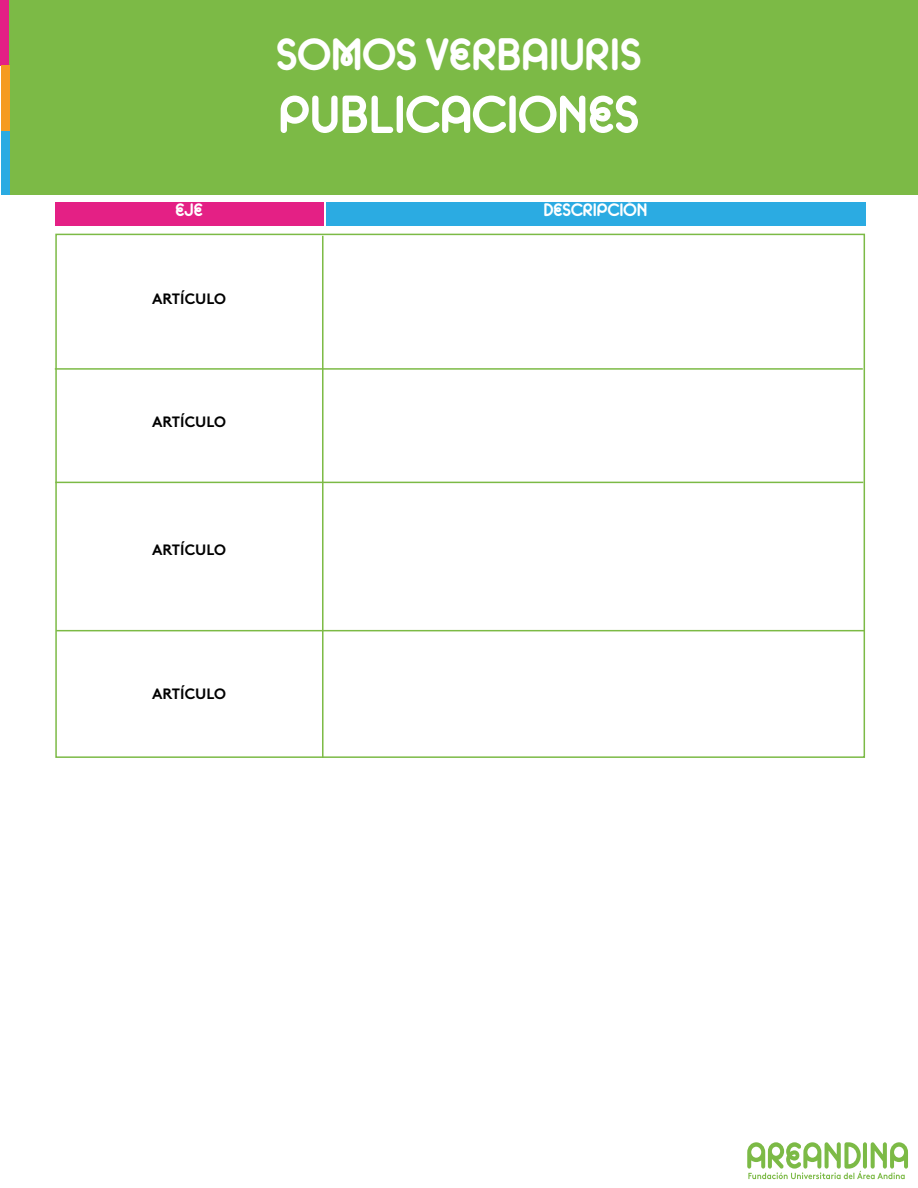
<style>
.page{position:relative;width:918px;height:1188px;background:#fff}
.page>*{position:absolute;margin:0;border:0;box-sizing:border-box;transform-origin:0 0}
.t1{font:52.5px "Areandina Voz";color:#fff}
.t2{font:45px "Areandina Voz";color:#fff}
.t3{font:18px "Areandina Voz";color:#fff}
.t4{font:700 15px "Brown Std";color:#000}
</style>
<div class="page">
<div style="left:55px;top:202px;width:268px;height:24px;background:#e42085"></div>
<div style="left:1px;top:0;width:917px;height:195px;background:#7cba46"></div>
<div style="left:326px;top:202px;width:539px;height:24px;background:#2babe2"></div>
<hr style="left:55px;top:482px;width:808px;height:1px;background:#7cba45">
<svg style="left:747px;top:1142px;width:161px;height:37px"></svg>
<hr style="left:322px;top:236px;width:2px;height:522px;background:#7cba45">
<div style="left:0;top:0;width:9px;height:66px;background:#e42085"></div>
<div style="left:1px;top:65px;width:9px;height:66px;background:#f59b21"></div>
<div style="left:1px;top:131px;width:9px;height:64px;background:#2babe2"></div>
<hr style="left:56px;top:630px;width:808px;height:1px;background:#7cba45">
<hr style="left:55px;top:368px;width:808px;height:2px;background:#7cba45">
<p class="t3" style="left:175px;top:201px;width:29px">EJE</p>
<p class="t4" style="left:152px;top:289px;width:75px">ARTÍCULO</p>
<p class="t4" style="left:152px;top:413px;width:75px">ARTÍCULO</p>
<p class="t4" style="left:152px;top:541px;width:75px">ARTÍCULO</p>
<p class="t2" style="left:276px;top:30px;width:367px">SOMOS VERBAIURIS</p>
<p class="t1" style="left:279px;top:86px;width:362px">PUBLICACIONES</p>
<p class="t3" style="left:544px;top:201px;width:105px">DESCRIPCIÓN</p>
<p class="t4" style="left:152px;top:685px;width:75px">ARTÍCULO</p>
</div>
